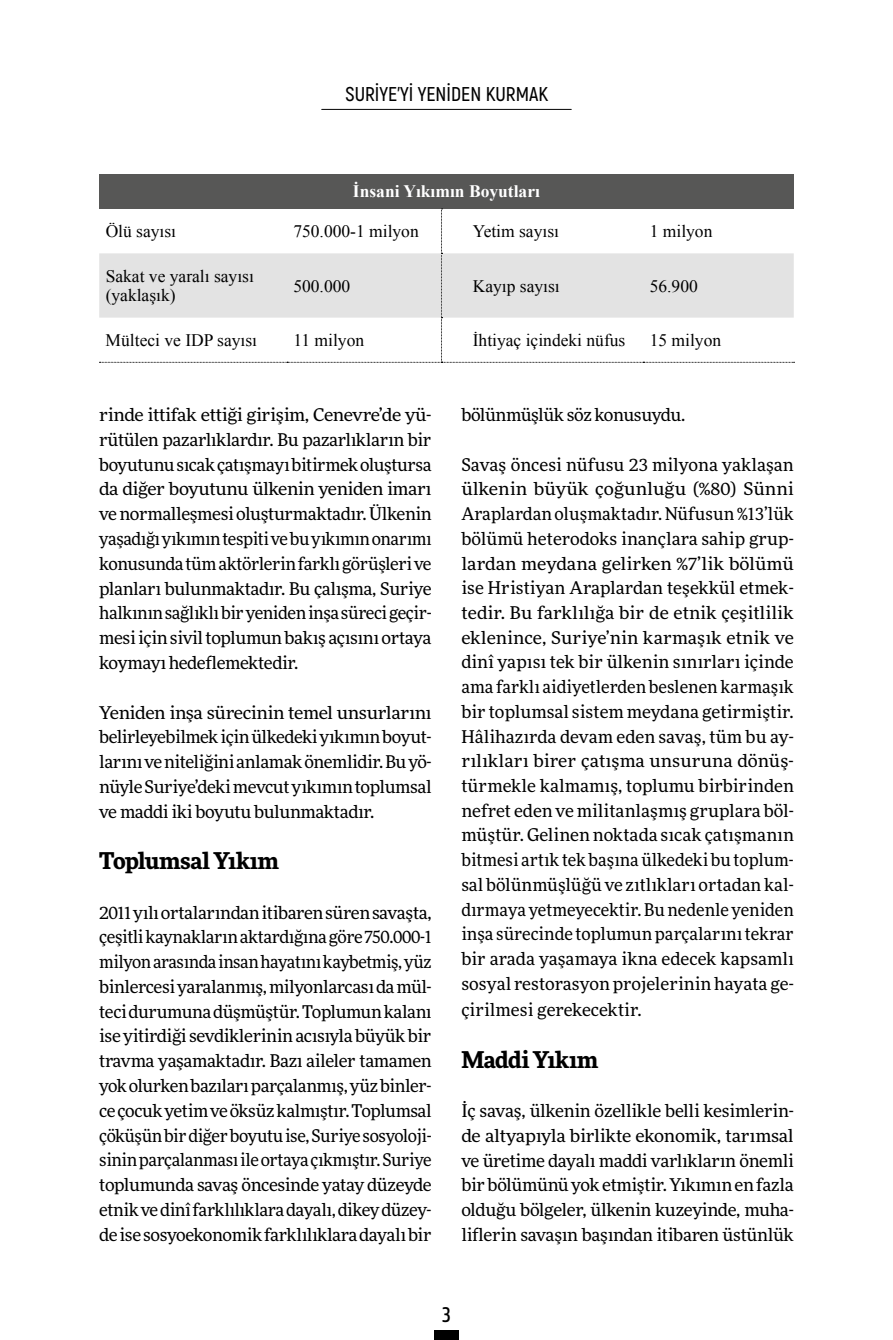
<style>
.page{position:relative;width:893px;height:1340px;background:#fff}
.page>*{position:absolute;margin:0;border:0;box-sizing:border-box;transform-origin:0 0}
.t1{font:700 22.75px "More Pro";letter-spacing:-.02em;color:#000}
.t2{font:600 21px "Amsi Pro Cond";color:#000}
.t3{font:600 19.95px "Akrobat";color:#000}
.t4{font:17.5px/24.7px "More Pro";letter-spacing:-.02em;color:#000;text-align:justify}
.t5{font:17.5px/24.8px "More Pro";letter-spacing:-.02em;color:#000;text-align:justify;scale:1.05 1}
.t6{font:17.5px/19.2px "Times New Roman";color:#000}
.t7{font:17.5px "More Pro";letter-spacing:.005em;color:#000}
.t8{font:700 17.5px "Times New Roman";color:#fff}
</style>
<div class="page">
<hr style="left:322px;top:109px;width:249px;height:1px;background:#000">
<div style="left:434px;top:1329px;width:25px;height:10px;background:#000"></div>
<div style="left:99px;top:174px;width:695px;height:35px;background:#575756"></div>
<svg style="left:99px;top:209px;width:695px;height:154px"></svg>
<p class="t3" style="left:346px;top:81px;width:204px">SURIYE’YI YENIDEN KURMAK</p>
<p class="t8" style="left:353px;top:179px;width:189px">İnsani Yıkımın Boyutları</p>
<p class="t6" style="left:106px;top:221px;width:72px">Ölü sayısı</p>
<p class="t6" style="left:293px;top:221px;width:127px">750.000-1 milyon</p>
<p class="t6" style="left:473px;top:221px;width:88px">Yetim sayısı</p>
<p class="t6" style="left:650px;top:221px;width:64px">1 milyon</p>
<p class="t6" style="left:106px;top:266px;width:150px">Sakat ve yaralı sayısı (yaklaşık)</p>
<p class="t6" style="left:293px;top:276px;width:58px">500.000</p>
<p class="t6" style="left:473px;top:276px;width:89px">Kayıp sayısı</p>
<p class="t6" style="left:650px;top:276px;width:50px">56.900</p>
<p class="t6" style="left:106px;top:330px;width:153px">Mülteci ve IDP sayısı</p>
<p class="t6" style="left:293px;top:330px;width:72px">11 milyon</p>
<p class="t6" style="left:473px;top:330px;width:154px">İhtiyaç içindeki nüfus</p>
<p class="t6" style="left:650px;top:330px;width:73px">15 milyon</p>
<p class="t5" style="left:99px;top:401px;width:318px">rinde ittifak ettiği girişim, Cenevre’de yü&shy;rütülen pazarlıklardır. Bu pazarlıkların bir boyutunu sıcak çatışmayı bitirmek oluştursa da diğer boyutunu ülkenin yeniden imarı ve normalleşmesi oluşturmaktadır. Ülkenin yaşadığı yıkımın tespiti ve bu yıkımın onarımı konusunda tüm aktörlerin farklı görüşleri ve planları bulunmaktadır. Bu çalışma, Suriye halkının sağlıklı bir yeniden inşa süreci geçir&shy;mesi için sivil toplumun bakış açısını ortaya koymayı hedeflemektedir.</p>
<p class="t5" style="left:99px;top:699px;width:318px">Yeniden inşa sürecinin temel unsurlarını belirleyebilmek için ülkedeki yıkımın boyut&shy;larını ve niteliğini anlamak önemlidir. Bu yö&shy;nüyle Suriye’deki mevcut yıkımın toplumsal ve maddi iki boyutu bulunmaktadır.</p>
<h1 class="t1" style="left:99px;top:843px;width:181px">Toplumsal Yıkım</h1>
<p class="t4" style="left:99px;top:899px;width:334px">2011 yılı ortalarından itibaren süren savaşta, çeşitli kaynakların aktardığına göre 750.000-1 milyon arasında insan hayatını kaybetmiş, yüz binlercesi yaralanmış, milyonlarcası da mül&shy;teci durumuna düşmüştür. Toplumun kalanı ise yitirdiği sevdiklerinin acısıyla büyük bir travma yaşamaktadır. Bazı aileler tamamen yok olurken bazıları parçalanmış, yüz binler&shy;ce çocuk yetim ve öksüz kalmıştır. Toplumsal çöküşün bir diğer boyutu ise, Suriye sosyoloji&shy;sinin parçalanması ile ortaya çıkmıştır. Suriye toplumunda savaş öncesinde yatay düzeyde etnik ve dinî farklılıklara dayalı, dikey düzey&shy;de ise sosyoekonomik farklılıklara dayalı bir</p>
<p class="t4" style="left:461px;top:402px;width:225px">bölünmüşlük söz konusuydu.</p>
<p class="t4" style="left:461px;top:451px;width:334px">Savaş öncesi nüfusu 23 milyona yaklaşan ülkenin büyük çoğunluğu (%80) Sünni Araplardan oluşmaktadır. Nüfusun %13’lük bölümü heterodoks inançlara sahip grup&shy;lardan meydana gelirken %7’lik bölümü ise Hristiyan Araplardan teşekkül etmek&shy;tedir. Bu farklılığa bir de etnik çeşitlilik eklenince, Suriye’nin karmaşık etnik ve dinî yapısı tek bir ülkenin sınırları içinde ama farklı aidiyetlerden beslenen karmaşık bir toplumsal sistem meydana getirmiştir.<br>Hâlihazırda devam eden savaş, tüm bu ay&shy;rılıkları birer çatışma unsuruna dönüş&shy;türmekle kalmamış, toplumu birbirinden nefret eden ve militanlaşmış gruplara böl&shy;müştür. Gelinen noktada sıcak çatışmanın bitmesi artık tek başına ülkedeki bu toplum&shy;sal bölünmüşlüğü ve zıtlıkları ortadan kal&shy;dırmaya yetmeyecektir. Bu nedenle yeniden inşa sürecinde toplumun parçalarını tekrar bir arada yaşamaya ikna edecek kapsamlı sosyal restorasyon projelerinin hayata ge-</p>
<p class="t7" style="left:461px;top:998px;width:182px">çirilmesi gerekecektir.</p>
<h1 class="t1" style="left:461px;top:1042px;width:138px">Maddi Yıkım</h1>
<p class="t4" style="left:461px;top:1097px;width:334px">İç savaş, ülkenin özellikle belli kesimlerin&shy;de altyapıyla birlikte ekonomik, tarımsal ve üretime dayalı maddi varlıkların önemli bir bölümünü yok etmiştir. Yıkımın en fazla olduğu bölgeler, ülkenin kuzeyinde, muha&shy;liflerin savaşın başından itibaren üstünlük</p>
<p class="t2" style="left:442px;top:1299px;width:10px">3</p>
</div>
